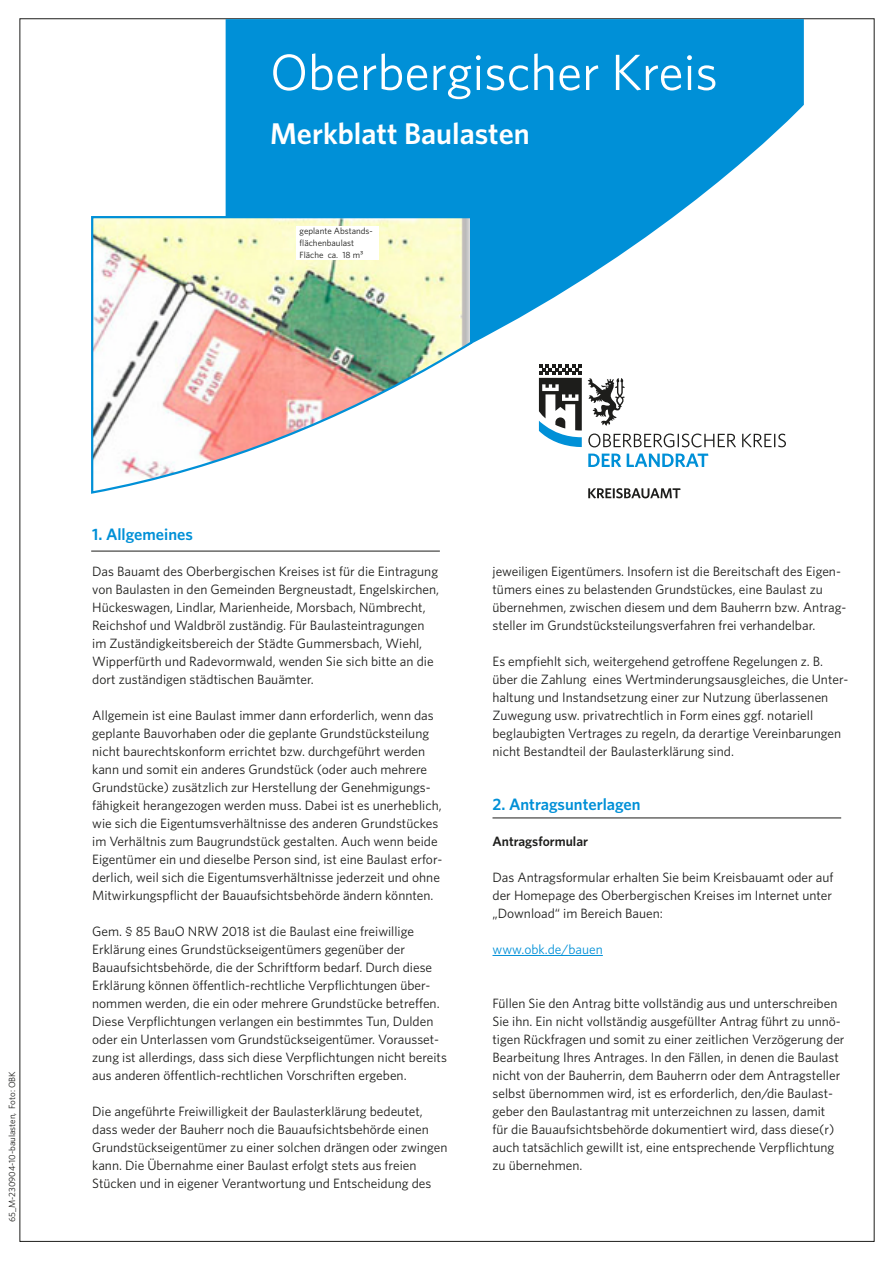
<style>
.page{position:relative;width:893px;height:1263px;background:#fff}
.page>*{position:absolute;margin:0;border:0;box-sizing:border-box;transform-origin:0 0}
.t1{font:51px "Whitney";color:#fff}
.t2{font:600 30px "Whitney";color:#fff}
.t3{font:600 16.5px "Whitney";color:#0090d7}
.t4{font:13.5px/18px "Whitney";color:#1d1d1b}
.t5{font:13.5px "Whitney";color:#0090d7}
.t6{font:600 13.5px "Whitney";color:#1d1d1b}
.t7{font:9px/12px "Whitney";color:#1d1d1b}
</style>
<div class="page">
<svg style="left:226px;top:19px;width:578px;height:324px;fill:#0090d7"></svg>
<img style="left:91px;top:215px;width:382px;height:279px">
<hr style="left:91px;top:551px;width:349px;height:1px;background:#1d1d1b">
<hr style="left:492px;top:955px;width:111px;height:1px;background:#0090d7">
<hr style="left:492px;top:817px;width:349px;height:1px;background:#1d1d1b">
<svg style="left:588px;top:488px;width:92px;height:10px"></svg>
<svg style="left:588px;top:378px;width:37px;height:47px"></svg>
<svg style="left:539px;top:365px;width:43px;height:82px"></svg>
<svg style="left:588px;top:433px;width:198px;height:14px"></svg>
<svg style="left:588px;top:453px;width:120px;height:14px"></svg>
<div style="left:296px;top:227px;width:82px;height:33px;background:#fff"></div>
<h1 class="t1" style="left:270px;top:38px;width:449px">Oberbergischer Kreis</h1>
<h2 class="t2" style="left:270px;top:114px;width:261px">Merkblatt Baulasten</h2>
<p class="t7" style="left:300px;top:225px;width:75px">geplante Abstands&shy;flächenbaulast<br>Fläche ca. 18 m³</p>
<p class="t7" style="left:6px;top:1222px;width:153px;rotate:-90deg">65_M-230904-10-baulasten, Foto: OBK</p>
<p class="t3" style="left:92px;top:523px;width:102px">1. Allgemeines</p>
<p class="t4" style="left:92px;top:562px;width:348px">Das Bauamt des Oberbergischen Kreises ist für die Eintragung von Baulasten in den Gemeinden Bergneustadt, Engelskirchen, Hückeswagen, Lindlar, Marienheide, Morsbach, Nümbrecht, Reichshof und Waldbröl zuständig. Für Baulasteintragungen im Zuständigkeitsbereich der Städte Gummersbach, Wiehl, Wipperfürth und Radevormwald, wenden Sie sich bitte an die dort zuständigen städtischen Bauämter.</p>
<p class="t4" style="left:92px;top:706px;width:352px">Allgemein ist eine Baulast immer dann erforderlich, wenn das geplante Bauvorhaben oder die geplante Grundstücksteilung nicht baurechtskonform errichtet bzw. durchgeführt werden kann und somit ein anderes Grundstück (oder auch mehrere Grundstücke) zusätzlich zur Herstellung der Genehmigungs&shy;fähigkeit herangezogen werden muss. Dabei ist es unerheblich, wie sich die Eigentumsverhältnisse des anderen Grundstückes im Verhältnis zum Baugrundstück gestalten. Auch wenn beide Eigentümer ein und dieselbe Person sind, ist eine Baulast erfor&shy;derlich, weil sich die Eigentumsverhältnisse jederzeit und ohne Mitwirkungspflicht der Bauaufsichtsbehörde ändern könnten.</p>
<p class="t4" style="left:92px;top:922px;width:356px">Gem. § 85 BauO NRW 2018 ist die Baulast eine freiwillige Erklärung eines Grundstückseigentümers gegenüber der Bauaufsichtsbehörde, die der Schriftform bedarf. Durch diese Erklärung können öffentlich-rechtliche Verpflichtungen über&shy;nommen werden, die ein oder mehrere Grundstücke betreffen.<br>Diese Verpflichtungen verlangen ein bestimmtes Tun, Dulden oder ein Unterlassen vom Grundstückseigentümer. Vorausset&shy;zung ist allerdings, dass sich diese Verpflichtungen nicht bereits aus anderen öffentlich-rechtlichen Vorschriften ergeben.</p>
<p class="t4" style="left:92px;top:1102px;width:357px">Die angeführte Freiwilligkeit der Baulasterklärung bedeutet, dass weder der Bauherr noch die Bauaufsichtsbehörde einen Grundstückseigentümer zu einer solchen drängen oder zwingen kann. Die Übernahme einer Baulast erfolgt stets aus freien Stücken und in eigener Verantwortung und Entscheidung des</p>
<p class="t4" style="left:492px;top:562px;width:355px">jeweiligen Eigentümers. Insofern ist die Bereitschaft des Eigen&shy;tümers eines zu belastenden Grundstückes, eine Baulast zu übernehmen, zwischen diesem und dem Bauherrn bzw. Antrag&shy;steller im Grundstücksteilungsverfahren frei verhandelbar.</p>
<p class="t4" style="left:492px;top:652px;width:357px">Es empfiehlt sich, weitergehend getroffene Regelungen z. B. über die Zahlung eines Wertminderungsausgleiches, die Unter&shy;haltung und Instandsetzung einer zur Nutzung überlassenen Zuwegung usw. privatrechtlich in Form eines ggf. notariell beglaubigten Vertrages zu regeln, da derartige Vereinbarungen nicht Bestandteil der Baulasterklärung sind.</p>
<p class="t3" style="left:492px;top:793px;width:150px">2. Antragsunterlagen</p>
<p class="t6" style="left:492px;top:832px;width:97px">Antragsformular</p>
<p class="t4" style="left:492px;top:868px;width:343px;text-align:justify">Das Antragsformular erhalten Sie beim Kreisbauamt oder auf der Homepage des Oberbergischen Kreises im Internet unter „Download“ im Bereich Bauen:</p>
<p class="t5" style="left:492px;top:940px;width:112px">www.obk.de/bauen</p>
<p class="t4" style="left:492px;top:994px;width:354px">Füllen Sie den Antrag bitte vollständig aus und unterschreiben Sie ihn. Ein nicht vollständig ausgefüllter Antrag führt zu unnö&shy;tigen Rückfragen und somit zu einer zeitlichen Verzögerung der Bearbeitung Ihres Antrages. In den Fällen, in denen die Baulast nicht von der Bauherrin, dem Bauherrn oder dem Antragsteller selbst übernommen wird, ist es erforderlich, den/die Baulast&shy;geber den Baulastantrag mit unterzeichnen zu lassen, damit<br>für die Bauaufsichtsbehörde dokumentiert wird, dass diese(r) auch tatsächlich gewillt ist, eine entsprechende Verpflichtung zu übernehmen.</p>
</div>
